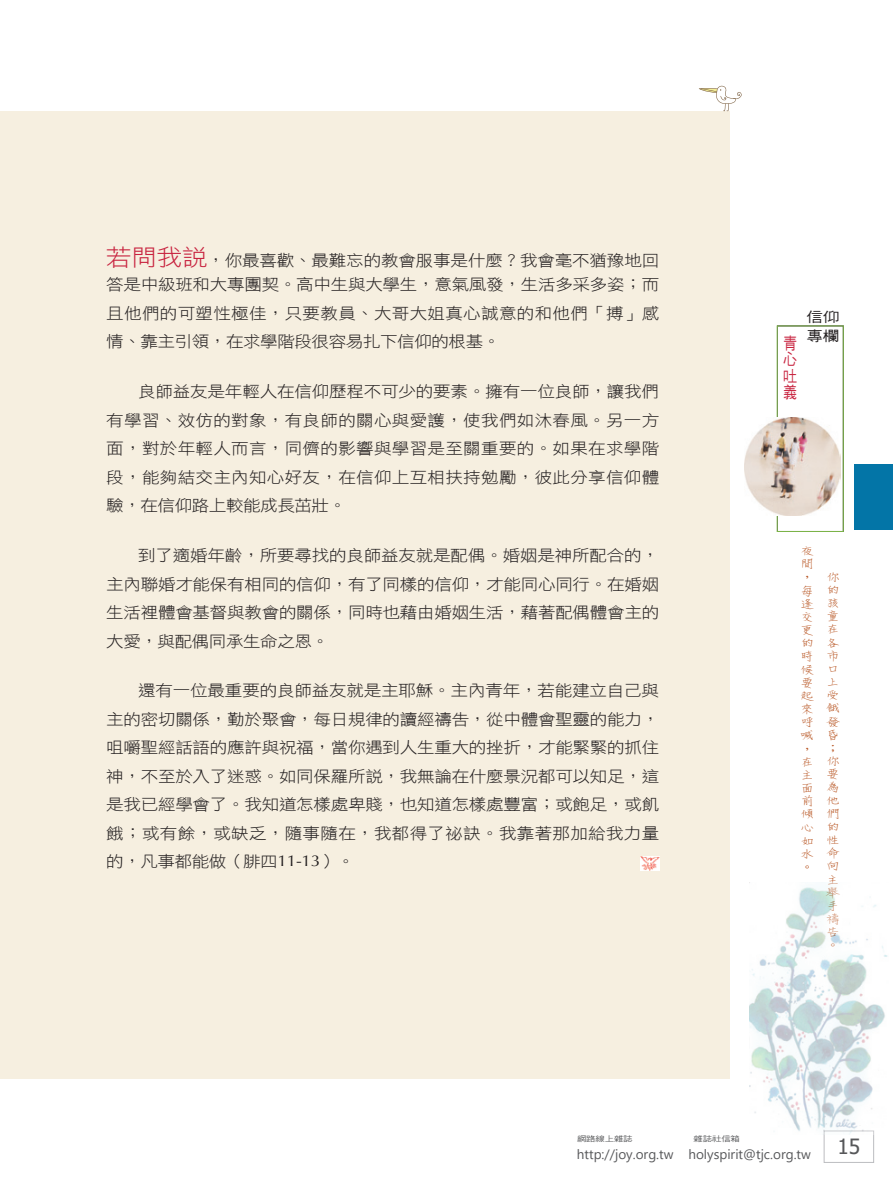
<style>
.page{position:relative;width:893px;height:1191px;background:#fff}
.page>*{position:absolute;margin:0;border:0;box-sizing:border-box;transform-origin:0 0}
.t1{font:21px "Tahoma";color:#57585a}
.t2{font:16.5px/16.5px "DF Hei W5 WIN BF";color:#c8233f;text-align:justify;scale:.85 1}
.Normal-首段{font:15.75px/28.5px "DF Hei W3 WIN BF";letter-spacing:-.015em;color:#231f20;text-align:justify;scale:1.11 1}
.Normal-首段-2{font:15.75px/28.5px "DF Hei W3 WIN BF";letter-spacing:.015em;color:#231f20;scale:1.11 1}
.t3{font:14.1px "DF Hei W5 WIN BF";color:#231f20;scale:1.18 1}
.t4{font:13.5px/13.2px "DF Ya W3 WIN BF";color:#b95826;scale:1.11 1}
.t5{font:13.5px "Segoe UI";color:#57585a}
.t6{font:7.5px "DF Hei W5 WIN BF";letter-spacing:-.015em;color:#57585a;scale:1.25 1}
.s1{font-size:22.95px;color:#c8233f}
.s2{font-family:"Optima"}
</style>
<div class="page">
<div style="left:824px;top:1130px;width:50px;height:32px;border:1px solid #bcbdc0"></div>
<div style="left:854px;top:464px;width:39px;height:66px;background:#0375a7"></div>
<div style="left:777px;top:326px;width:66px;height:205px;border:1px solid #7db549"></div>
<img style="left:744px;top:417px;width:96px;height:99px">
<img style="left:749px;top:882px;width:139px;height:252px">
<div style="left:0;top:111px;width:729px;height:967px;background:#f6efe0"></div>
<svg style="left:699px;top:86px;width:42px;height:25px"></svg>
<img style="left:640px;top:857px;width:19px;height:13px">
<p class="Normal-首段" style="left:106px;top:248px;width:500px;line-height:24.5px"><span class="s1">若問我說</span>，你最喜歡、最難忘的教會服事是什麼？我會毫不猶豫地回答是中級班和大專團契。高中生與大學生，意氣風發，生活多采多姿；而</p>
<p class="Normal-首段-2" style="left:106px;top:299px;width:500px">且他們的可塑性極佳，只要教員、大哥大姐真心誠意的和他們「搏」感情、靠主引領，在求學階段很容易扎下信仰的根基。</p>
<p class="Normal-首段" style="left:106px;top:377px;width:500px;text-indent:32px">良師益友是年輕人在信仰歷程不可少的要素。擁有一位良師，讓我們有學習、效仿的對象，有良師的關心與愛護，使我們如沐春風。另一方面，對於年輕人而言，同儕的影響與學習是至關重要的。如果在求學階段，能夠結交主內知心好友，在信仰上互相扶持勉勵，彼此分享信仰體驗，在信仰路上較能成長茁壯。</p>
<p class="Normal-首段" style="left:106px;top:541px;width:500px;text-indent:32px">到了適婚年齡，所要尋找的良師益友就是配偶。婚姻是神所配合的，主內聯婚才能保有相同的信仰，有了同樣的信仰，才能同心同行。在婚姻生活裡體會基督與教會的關係，同時也藉由婚姻生活，藉著配偶體會主的大愛，與配偶同承生命之恩。</p>
<p class="Normal-首段" style="left:106px;top:676px;width:500px;text-indent:32px">還有一位最重要的良師益友就是主耶穌。主內青年，若能建立自己與主的密切關係，勤於聚會，每日規律的讀經禱告，從中體會聖靈的能力，咀嚼聖經話語的應許與祝福，當你遇到人生重大的挫折，才能緊緊的抓住神，不至於入了迷惑。如同保羅所說，我無論在什麼景況都可以知足，這是我已經學會了。我知道怎樣處卑賤，也知道怎樣處豐富；或飽足，或飢餓；或有餘，或缺乏，隨事隨在，我都得了祕訣。我靠著那加給我力量的，凡事都能做（腓四<span class="s2">11-13</span>）。</p>
<p class="t3" style="left:806px;top:309px;width:29px">信仰</p>
<p class="t2" style="left:783px;top:334px;width:17px">青心吐義</p>
<p class="t3" style="left:806px;top:329px;width:29px">專欄</p>
<p class="t4" style="left:800px;top:544px;width:14px">夜間，每逢交更的時候要起來呼喊，在主面前傾心如水。</p>
<p class="t4" style="left:825px;top:570px;width:15px">你的孩童在各市口上受餓發昏；你要為他們的性命向主舉手禱告。</p>
<p class="t6" style="left:577px;top:1135px;width:46px">網路線上雜誌</p>
<p class="t6" style="left:694px;top:1135px;width:39px">雜誌社信箱</p>
<p class="t5" style="left:577px;top:1141px;width:236px">http://joy.org.tw holyspirit@tjc.org.tw</p>
<h1 class="t1" style="left:837px;top:1132px;width:24px">15</h1>
</div>
